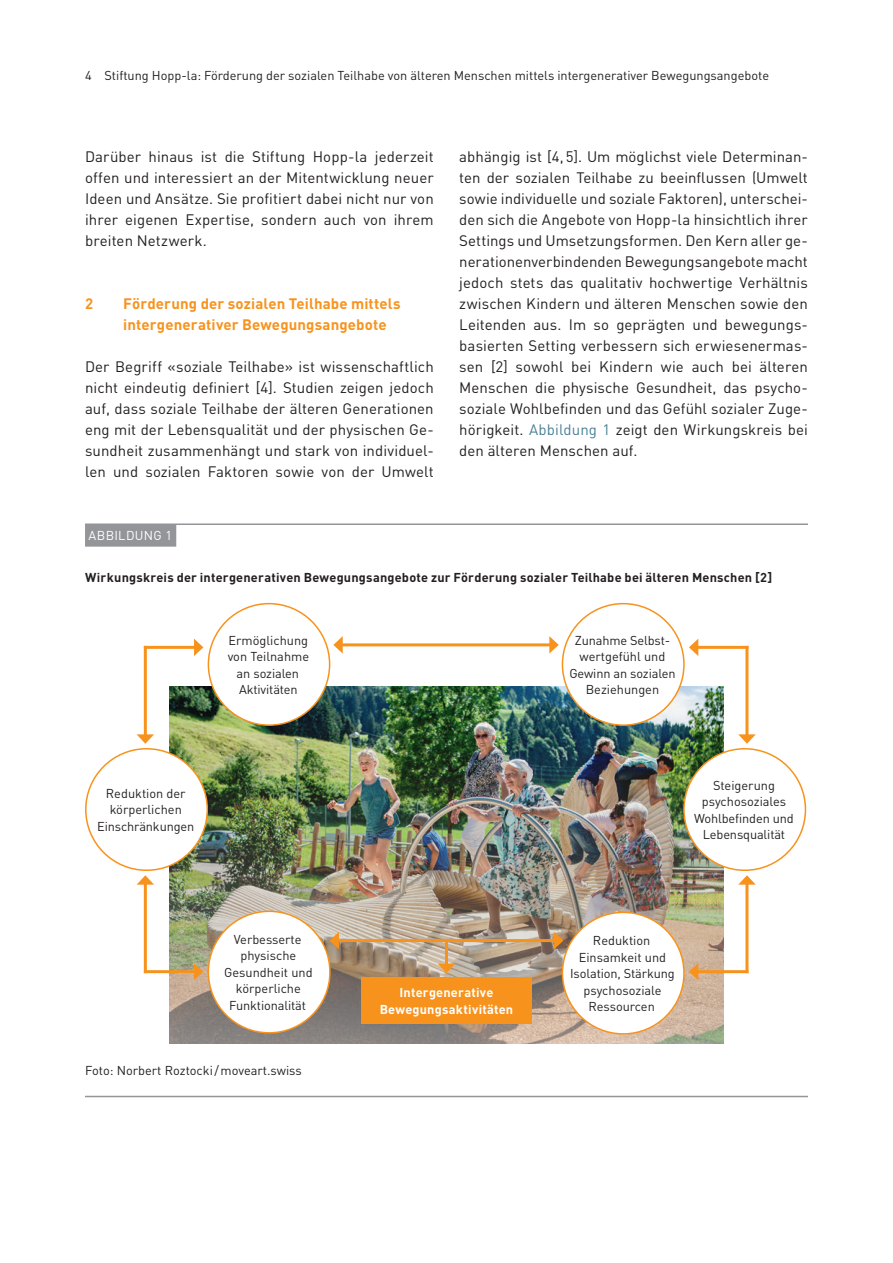
<style>
.page{position:relative;width:893px;height:1263px;background:#fff}
.page>*{position:absolute;margin:0;border:0;box-sizing:border-box;transform-origin:0 0}
.t1{font:15px/21px "DIN Pro";letter-spacing:.005em;color:#231f20;text-align:justify}
.t2{font:700 15px/21px "DIN Pro";letter-spacing:.01em;color:#f7931d}
.t3{font:12.75px/16.5px "DIN Pro";color:#231f20;text-align:center}
.t4{font:700 12.75px "DIN Pro";letter-spacing:.015em;color:#231f20}
.t5{font:700 12.75px/16.5px "DIN Pro";letter-spacing:.015em;color:#fff;text-align:center}
.t6{font:12.75px "DIN Pro";letter-spacing:.02em;color:#fff}
.s1{color:#4a8096}
</style>
<div class="page">
<img style="left:169px;top:687px;width:555px;height:357px">
<hr style="left:85px;top:523px;width:723px;height:2px;background:#939598">
<div style="left:85px;top:524px;width:91px;height:23px;background:#939598"></div>
<hr style="left:85px;top:1096px;width:723px;height:1px;background:#939598">
<div style="left:86px;top:749px;width:121px;height:121px;background:#fff;border-radius:50%"></div>
<div style="left:85px;top:748px;width:123px;height:123px;border:2px solid #f7931d;border-radius:50%"></div>
<div style="left:684px;top:749px;width:121px;height:121px;background:#fff;border-radius:50%"></div>
<div style="left:683px;top:748px;width:123px;height:123px;border:2px solid #f7931d;border-radius:50%"></div>
<div style="left:562px;top:912px;width:122px;height:122px;background:#fff;border-radius:50%"></div>
<div style="left:562px;top:912px;width:123px;height:123px;border:2px solid #f7931d;border-radius:50%"></div>
<div style="left:208px;top:911px;width:122px;height:122px;background:#fff;border-radius:50%"></div>
<div style="left:208px;top:910px;width:123px;height:123px;border:2px solid #f7931d;border-radius:50%"></div>
<div style="left:208px;top:604px;width:122px;height:121px;background:#fff;border-radius:50%"></div>
<div style="left:208px;top:603px;width:122px;height:123px;border:2px solid #f7931d;border-radius:50%"></div>
<div style="left:361px;top:977px;width:170px;height:47px;background:#f7931d"></div>
<hr style="left:340px;top:643px;width:212px;height:3px;background:#f7931d">
<svg style="left:333px;top:636px;width:10px;height:18px"></svg>
<svg style="left:549px;top:636px;width:10px;height:18px"></svg>
<hr style="left:336px;top:939px;width:221px;height:3px;background:#f7931d">
<svg style="left:330px;top:932px;width:9px;height:17px"></svg>
<svg style="left:554px;top:932px;width:9px;height:17px"></svg>
<div style="left:562px;top:604px;width:122px;height:121px;background:#fff;border-radius:50%"></div>
<div style="left:562px;top:603px;width:123px;height:123px;border:2px solid #f7931d;border-radius:50%"></div>
<hr style="left:696px;top:646px;width:52px;height:3px;background:#f7931d">
<svg style="left:689px;top:639px;width:9px;height:17px"></svg>
<hr style="left:745px;top:646px;width:3px;height:91px;background:#f7931d">
<svg style="left:738px;top:734px;width:18px;height:10px"></svg>
<hr style="left:144px;top:646px;width:3px;height:91px;background:#f7931d">
<svg style="left:137px;top:734px;width:17px;height:10px"></svg>
<hr style="left:144px;top:646px;width:53px;height:3px;background:#f7931d">
<svg style="left:194px;top:639px;width:9px;height:17px"></svg>
<hr style="left:144px;top:970px;width:53px;height:3px;background:#f7931d">
<svg style="left:194px;top:963px;width:9px;height:17px"></svg>
<hr style="left:144px;top:882px;width:3px;height:91px;background:#f7931d">
<svg style="left:137px;top:875px;width:17px;height:10px"></svg>
<hr style="left:696px;top:970px;width:52px;height:3px;background:#f7931d">
<svg style="left:689px;top:963px;width:9px;height:17px"></svg>
<hr style="left:745px;top:882px;width:3px;height:91px;background:#f7931d">
<svg style="left:738px;top:875px;width:18px;height:10px"></svg>
<hr style="left:445px;top:940px;width:3px;height:26px;background:#f7931d">
<svg style="left:438px;top:964px;width:17px;height:9px"></svg>
<p class="t3" style="left:85px;top:66px;width:685px">4 Stiftung Hopp-la: Förderung der sozialen Teilhabe von älteren Menschen mittels intergenerativer Bewegungsangebote</p>
<p class="t1" style="left:85px;top:145px;width:350px">Darüber hinaus ist die Stiftung Hopp-la jederzeit offen und interessiert an der Mitentwicklung neuer Ideen und Ansätze. Sie profitiert dabei nicht nur von ihrer eigenen Expertise, sondern auch von ihrem breiten Netzwerk.</p>
<p class="t2" style="left:85px;top:292px;width:10px">2</p>
<p class="t2" style="left:123px;top:292px;width:279px">Förderung der sozialen Teilhabe mittels intergenerativer Bewegungsangebote</p>
<p class="t1" style="left:85px;top:355px;width:350px">Der Begriff «soziale Teilhabe» ist wissenschaftlich nicht eindeutig definiert [4]. Studien zeigen jedoch auf, dass soziale Teilhabe der älteren Generationen eng mit der Lebensqualität und der physischen Ge&shy;sundheit zusammenhängt und stark von individuel&shy;len und sozialen Faktoren sowie von der Umwelt</p>
<p class="t1" style="left:459px;top:145px;width:350px;text-align:left">abhängig ist [4,5]. Um möglichst viele Determinan&shy;ten der sozialen Teilhabe zu beeinflussen (Umwelt sowie individuelle und soziale Faktoren), unterschei&shy;den sich die Angebote von Hopp-la hinsichtlich ihrer Settings und Umsetzungsformen. Den Kern aller ge&shy;nerationenverbindenden Bewegungsangebote macht jedoch stets das qualitativ hochwertige Verhältnis zwischen Kindern und älteren Menschen sowie den Leitenden aus. Im so geprägten und bewegungs&shy;basierten Setting verbessern sich erwiesenermas&shy;sen [2] sowohl bei Kindern wie auch bei älteren Menschen die physische Gesundheit, das psycho&shy;soziale Wohlbefinden und das Gefühl sozialer Zuge&shy;hörigkeit. <span class="s1">Abbildung 1</span> zeigt den Wirkungskreis bei den älteren Menschen auf.</p>
<p class="t6" style="left:89px;top:527px;width:85px">ABBILDUNG 1</p>
<p class="t4" style="left:85px;top:569px;width:689px">Wirkungskreis der intergenerativen Bewegungsangebote zur Förderung sozialer Teilhabe bei älteren Menschen [2]</p>
<p class="t3" style="left:228px;top:631px;width:83px">Ermöglichung von Teilnahme an sozialen<br>Aktivitäten</p>
<p class="t3" style="left:569px;top:631px;width:108px">Zunahme Selbst&shy;wertgefühl und<br>Gewinn an sozialen<br>Beziehungen</p>
<p class="t3" style="left:97px;top:784px;width:99px">Reduktion der körperlichen<br>Einschränkungen</p>
<p class="t3" style="left:694px;top:776px;width:101px">Steigerung psychosoziales<br>Wohlbefinden und<br>Lebensqualität</p>
<p class="t3" style="left:224px;top:930px;width:90px">Verbesserte physische<br>Gesundheit und körperliche<br>Funktionalität</p>
<p class="t3" style="left:85px;top:1061px;width:218px">Foto: Norbert Roztocki/moveart.swiss</p>
<p class="t5" style="left:380px;top:984px;width:135px">Intergenerative<br>Bewegungsaktivitäten</p>
<p class="t3" style="left:570px;top:932px;width:106px">Reduktion<br>Einsamkeit und<br>Isolation, Stärkung psychosoziale<br>Ressourcen</p>
</div>
